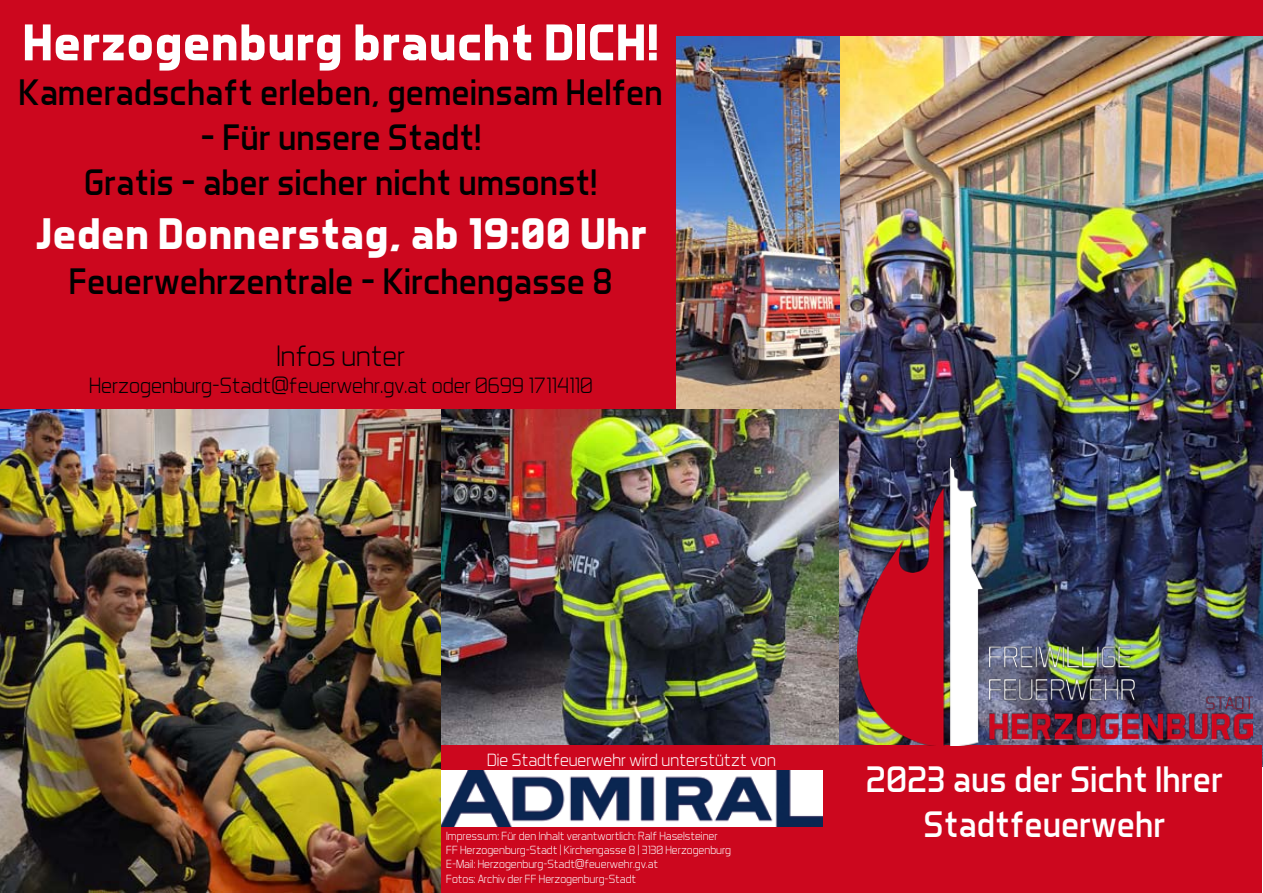
<style>
.page{position:relative;width:1263px;height:893px;background:#fff}
.page>*{position:absolute;margin:0;border:0;box-sizing:border-box;transform-origin:0 0}
.t1{font:700 52.5px "Aero Matics";color:#fff}
.t2{font:700 45px "Aero Matics";color:#fff}
.t3{font:37.5px/45px "Aero Matics";color:#000;text-align:center}
.t4{font:37.5px/45px "Aero Matics";color:#fff;text-align:center}
.t5{font:300 30px "Aero Matics";color:#000}
.t6{font:300 22.5px "Aero Matics";color:#000}
.t7{font:300 18px "Aero Matics";color:#fff}
.t8{font:300 12px/14.4px "Aero Matics";color:#fff}
</style>
<div class="page">
<img style="left:441px;top:408px;width:398px;height:338px">
<img style="left:839px;top:35px;width:424px;height:731px">
<div style="left:1px;top:746px;width:1261px;height:147px;background:#cc071e"></div>
<img style="left:857px;top:459px;width:395px;height:287px">
<img style="left:441px;top:771px;width:381px;height:55px">
<img style="left:675px;top:35px;width:164px;height:373px">
<div style="left:0;top:0;width:1263px;height:35px;background:#cc071e"></div>
<img style="left:0;top:408px;width:441px;height:485px">
<div style="left:0;top:31px;width:675px;height:377px;background:#cc071e"></div>
<h1 class="t1" style="left:22px;top:11px;width:638px">Herzogenburg braucht DICH!</h1>
<h3 class="t3" style="left:19px;top:69px;width:646px">Kameradschaft erleben, gemeinsam Helfen</h3>
<h3 class="t3" style="left:84px;top:114px;width:515px">- Für unsere Stadt!<br>Gratis – aber sicher nicht umsonst!</h3>
<h2 class="t2" style="left:35px;top:207px;width:613px">Jeden Donnerstag, ab 19:00 Uhr</h2>
<h3 class="t3" style="left:69px;top:258px;width:545px">Feuerwehrzentrale - Kirchengasse 8</h3>
<h3 class="t5" style="left:276px;top:338px;width:130px">Infos unter</h3>
<h3 class="t6" style="left:89px;top:372px;width:505px">Herzogenburg-Stadt@feuerwehr.gv.at oder 0699 17114110</h3>
<h3 class="t7" style="left:487px;top:749px;width:290px">Die Stadtfeuerwehr wird unterstützt von</h3>
<p class="t8" style="left:446px;top:828px;width:286px">Impressum: Für den Inhalt verantwortlich: Ralf Haselsteiner FF Herzogenburg-Stadt | Kirchengasse 8 | 3130 Herzogenburg E-Mail: Herzogenburg-Stadt@feuerwehr.gv.at<br>Fotos: Archiv der FF Herzogenburg-Stadt</p>
<h3 class="t4" style="left:866px;top:756px;width:358px">2023 aus der Sicht Ihrer<br>Stadtfeuerwehr</h3>
</div>
